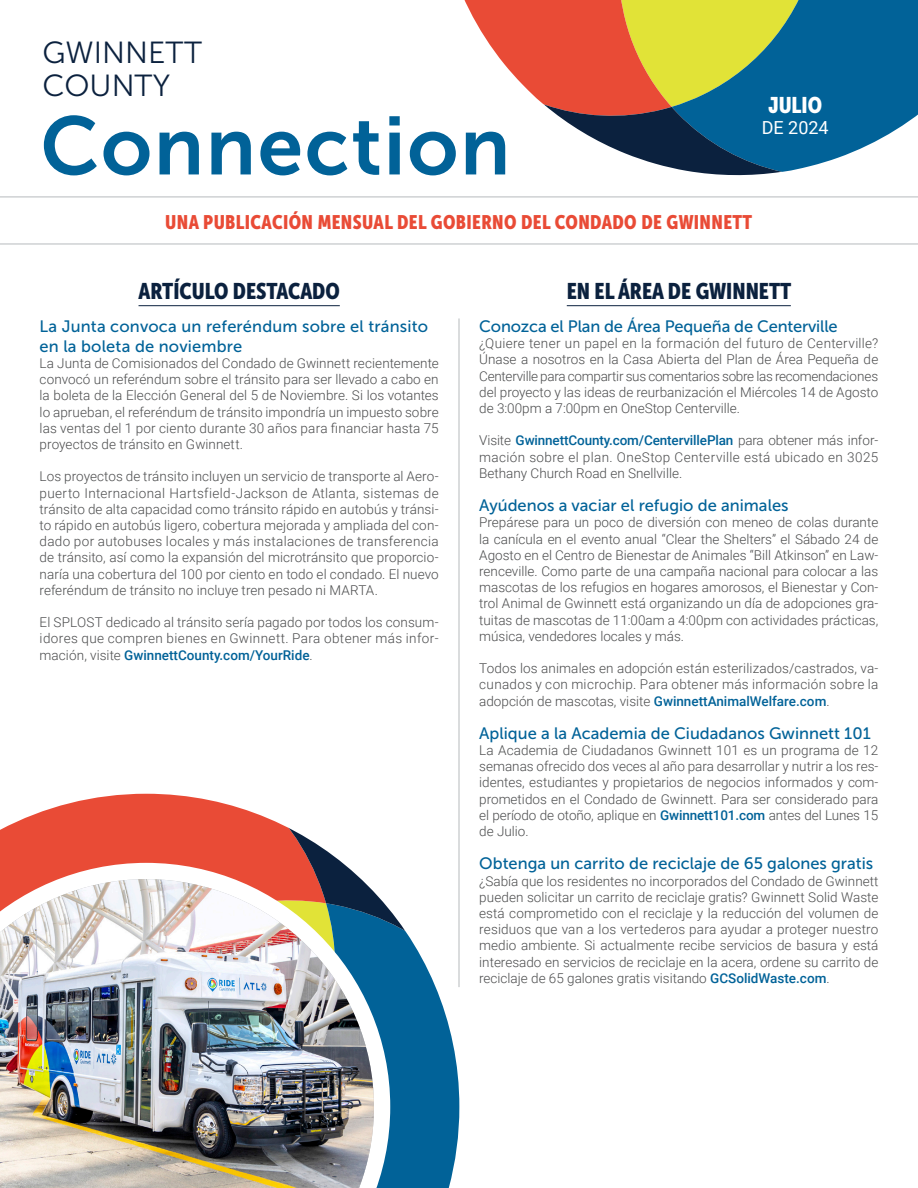
<style>
.page{position:relative;width:918px;height:1188px;background:#fff}
.page>*{position:absolute;margin:0;border:0;box-sizing:border-box;transform-origin:0 0}
.t1{font:82.05px "Museo Sans 700";letter-spacing:.02em;color:#016298}
.t2{font:30.45px "Museo Sans 300";color:#0b213e}
.Heading1{font:22.5px "Museo Sans Cond 900";color:#0b213e}
.t3{font:22.5px "Museo Sans Cond 900";color:#fff}
.t4{font:19.5px "Museo Sans Cond 900";letter-spacing:.02em;color:#e94b36}
.t5{font:18px "Roboto";color:#fff}
.Heading2{font:16.5px/19.8px "Museo Sans 500";color:#016298}
.text{font:300 13.5px/16.2px "Roboto";color:#4b4c4d;text-align:justify}
.s1{font-weight:500;color:#016298}
</style>
<div class="page">
<svg style="left:464px;top:0;width:454px;height:176px"></svg>
<hr style="left:0;top:197px;width:918px;height:1px;background:#b6babd">
<hr style="left:0;top:244px;width:918px;height:1px;background:#b6babd">
<svg style="left:0;top:794px;width:455px;height:394px"></svg>
<svg style="left:0;top:863px;width:390px;height:325px"></svg>
<img style="left:0;top:879px;width:374px;height:309px">
<hr style="left:459px;top:318px;width:1px;height:669px;background:#b6babd">
<hr style="left:567px;top:305px;width:224px;height:1px;background:#0b213e">
<hr style="left:139px;top:305px;width:201px;height:1px;background:#0b213e">
<p class="t2" style="left:43px;top:36px;width:161px">GWINNETT</p>
<p class="t2" style="left:43px;top:69px;width:129px">COUNTY</p>
<p class="t1" style="left:40px;top:100px;width:471px">Connection</p>
<p class="t4" style="left:165px;top:211px;width:589px">UNA PUBLICACIÓN MENSUAL DEL GOBIERNO DEL CONDADO DE GWINNETT</p>
<p class="t3" style="left:768px;top:92px;width:55px">JULIO</p>
<p class="t5" style="left:762px;top:115px;width:68px">DE 2024</p>
<p class="Heading1" style="left:139px;top:278px;width:203px">ARTÍCULO DESTACADO</p>
<p class="Heading2" style="left:40px;top:317px;width:390px">La Junta convoca un referéndum sobre el tránsito en la boleta de noviembre</p>
<p class="text" style="left:40px;top:355px;width:401px">La Junta de Comisionados del Condado de Gwinnett recientemente convocó un referéndum sobre el tránsito para ser llevado a cabo en la boleta de la Elección General del 5 de Noviembre. Si los votantes lo aprueban, el referéndum de tránsito impondría un impuesto sobre las ventas del 1 por ciento durante 30 años para financiar hasta 75 proyectos de tránsito en Gwinnett.</p>
<p class="text" style="left:40px;top:468px;width:401px">Los proyectos de tránsito incluyen un servicio de transporte al Aero&shy;puerto Internacional Hartsfield-Jackson de Atlanta, sistemas de tránsito de alta capacidad como tránsito rápido en autobús y tránsi&shy;to rápido en autobús ligero, cobertura mejorada y ampliada del con&shy;dado por autobuses locales y más instalaciones de transferencia de tránsito, así como la expansión del microtránsito que proporcio&shy;naría una cobertura del 100 por ciento en todo el condado. El nuevo referéndum de tránsito no incluye tren pesado ni MARTA.</p>
<p class="text" style="left:40px;top:614px;width:401px">El SPLOST dedicado al tránsito sería pagado por todos los consum&shy;idores que compren bienes en Gwinnett. Para obtener más infor&shy;mación, visite <span class="s1">GwinnettCounty.com/YourRide</span>.</p>
<p class="Heading1" style="left:567px;top:278px;width:226px">EN EL ÁREA DE GWINNETT</p>
<p class="Heading2" style="left:479px;top:317px;width:360px">Conozca el Plan de Área Pequeña de Centerville</p>
<p class="text" style="left:479px;top:335px;width:401px">¿Quiere tener un papel en la formación del futuro de Centerville?<br>Únase a nosotros en la Casa Abierta del Plan de Área Pequeña de Centerville para compartir sus comentarios sobre las recomendaciones del proyecto y las ideas de reurbanización el Miércoles 14 de Agosto de 3:00pm a 7:00pm en OneStop Centerville.</p>
<p class="text" style="left:479px;top:432px;width:401px">Visite <span class="s1">GwinnettCounty.com/CentervillePlan</span> para obtener más infor&shy;mación sobre el plan. OneStop Centerville está ubicado en 3025<br>Bethany Church Road en Snellville.</p>
<p class="Heading2" style="left:479px;top:496px;width:311px">Ayúdenos a vaciar el refugio de animales</p>
<p class="text" style="left:479px;top:514px;width:401px">Prepárese para un poco de diversión con meneo de colas durante la canícula en el evento anual “Clear the Shelters” el Sábado 24 de Agosto en el Centro de Bienestar de Animales “Bill Atkinson” en Law&shy;renceville. Como parte de una campaña nacional para colocar a las mascotas de los refugios en hogares amorosos, el Bienestar y Con&shy;trol Animal de Gwinnett está organizando un día de adopciones gra&shy;tuitas de mascotas de 11:00am a 4:00pm con actividades prácticas, música, vendedores locales y más.</p>
<p class="text" style="left:479px;top:660px;width:401px">Todos los animales en adopción están esterilizados/castrados, va&shy;cunados y con microchip. Para obtener más información sobre la adopción de mascotas, visite <span class="s1">GwinnettAnimalWelfare.com</span>.</p>
<p class="Heading2" style="left:479px;top:723px;width:393px">Aplique a la Academia de Ciudadanos Gwinnett 101</p>
<p class="text" style="left:479px;top:742px;width:401px">La Academia de Ciudadanos Gwinnett 101 es un programa de 12 semanas ofrecido dos veces al año para desarrollar y nutrir a los res&shy;identes, estudiantes y propietarios de negocios informados y com&shy;prometidos en el Condado de Gwinnett. Para ser considerado para el período de otoño, aplique en <span class="s1">Gwinnett101.com</span> antes del Lunes 15 de Julio.</p>
<p class="Heading2" style="left:479px;top:854px;width:395px">Obtenga un carrito de reciclaje de 65 galones gratis</p>
<p class="text" style="left:479px;top:872px;width:401px">¿Sabía que los residentes no incorporados del Condado de Gwinnett pueden solicitar un carrito de reciclaje gratis? Gwinnett Solid Waste está comprometido con el reciclaje y la reducción del volumen de residuos que van a los vertederos para ayudar a proteger nuestro medio ambiente. Si actualmente recibe servicios de basura y está interesado en servicios de reciclaje en la acera, ordene su carrito de reciclaje de 65 galones gratis visitando <span class="s1">GCSolidWaste.com</span>.</p>
</div>
